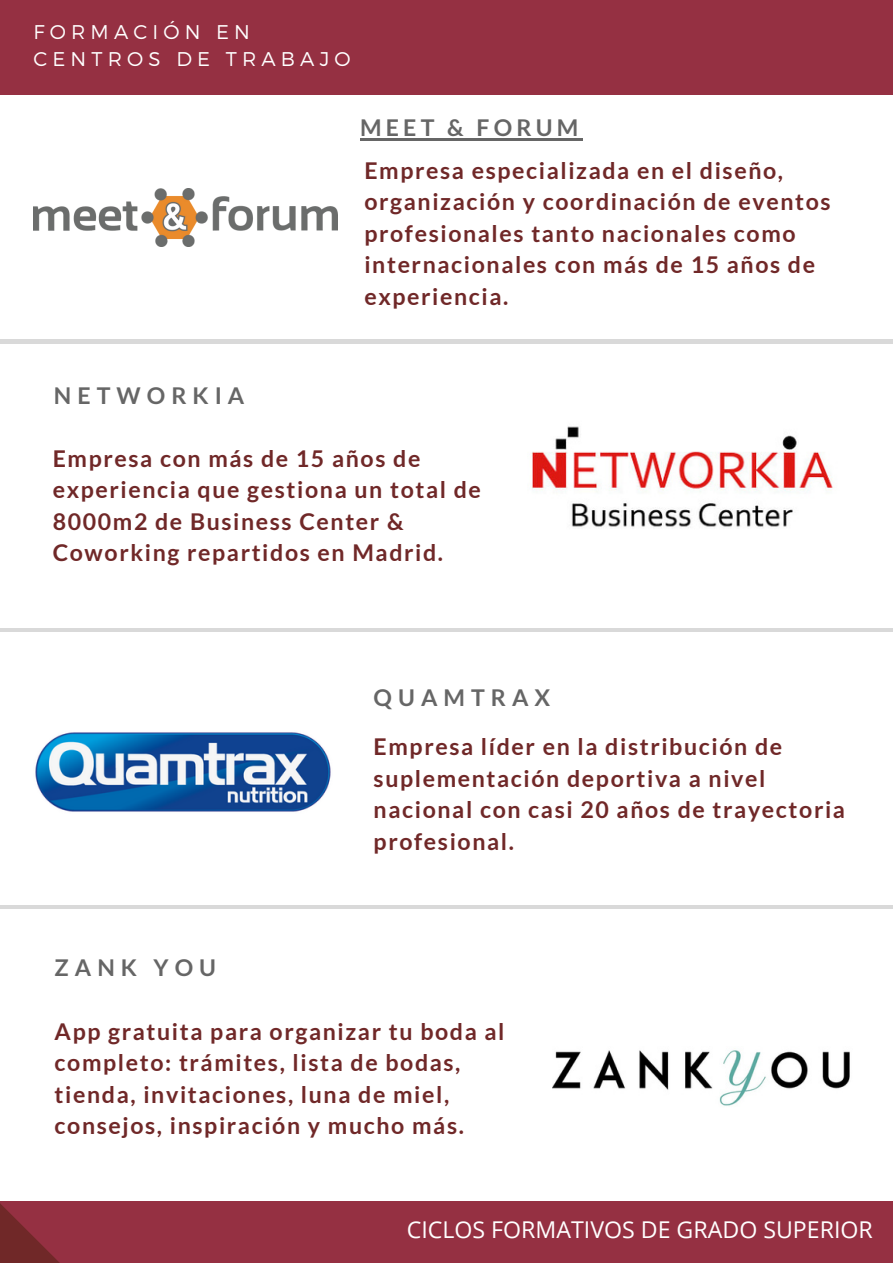
<style>
.page{position:relative;width:893px;height:1264px;background:#fff}
.page>*{position:absolute;margin:0;border:0;box-sizing:border-box;transform-origin:0 0}
.t1{font:700 23.1px/31.5px "Lato";letter-spacing:.07em;color:#702828}
.t2{font:23.1px "Open Sans";color:#fff}
.t3{font:700 23.1px "Lato";letter-spacing:.26em;color:#666}
.t4{font:700 23.1px "Lato";letter-spacing:.18em;color:#666}
.t5{font:300 19.8px/27px "Montserrat";letter-spacing:.26em;color:#fff}
</style>
<div class="page">
<div style="left:0;top:1200px;width:892px;height:62px;background:#953042"></div>
<div style="left:0;top:0;width:892px;height:95px;background:#953042"></div>
<svg style="left:0;top:1200px;width:156px;height:62px"></svg>
<hr style="left:360px;top:138px;width:222px;height:2px;background:#666">
<hr style="left:0;top:339px;width:892px;height:4px;background:#d9d9d9">
<hr style="left:0;top:628px;width:892px;height:3px;background:#d9d9d9">
<hr style="left:0;top:905px;width:892px;height:3px;background:#d9d9d9">
<img style="left:33px;top:188px;width:304px;height:59px">
<img style="left:531px;top:426px;width:302px;height:101px">
<img style="left:35px;top:732px;width:296px;height:80px">
<img style="left:552px;top:1050px;width:298px;height:56px">
<p class="t5" style="left:33px;top:18px;width:318px">FORMACIÓN EN<br>CENTROS DE TRABAJO</p>
<p class="t4" style="left:360px;top:113px;width:220px">MEET &amp; FORUM</p>
<p class="t1" style="left:364px;top:154px;width:467px">Empresa especializada en el diseño, organización y coordinación de eventos profesionales tanto nacionales como internacionales con más de 15 años de experiencia.</p>
<p class="t3" style="left:54px;top:381px;width:192px">NETWORKIA</p>
<p class="t1" style="left:53px;top:442px;width:430px">Empresa con más de 15 años de experiencia que gestiona un total de<br>8000m2 de Business Center &amp;<br>Coworking repartidos en Madrid.</p>
<p class="t3" style="left:373px;top:683px;width:178px">QUAMTRAX</p>
<p class="t3" style="left:55px;top:953px;width:163px">ZANK YOU</p>
<p class="t1" style="left:373px;top:730px;width:473px">Empresa líder en la distribución de suplementación deportiva a nivel nacional con casi 20 años de trayectoria profesional.</p>
<p class="t1" style="left:55px;top:1014px;width:451px">App gratuita para organizar tu boda al completo: trámites, lista de bodas, tienda, invitaciones, luna de miel, consejos, inspiración y mucho más.</p>
<p class="t2" style="left:407px;top:1213px;width:467px">CICLOS FORMATIVOS DE GRADO SUPERIOR</p>
</div>
